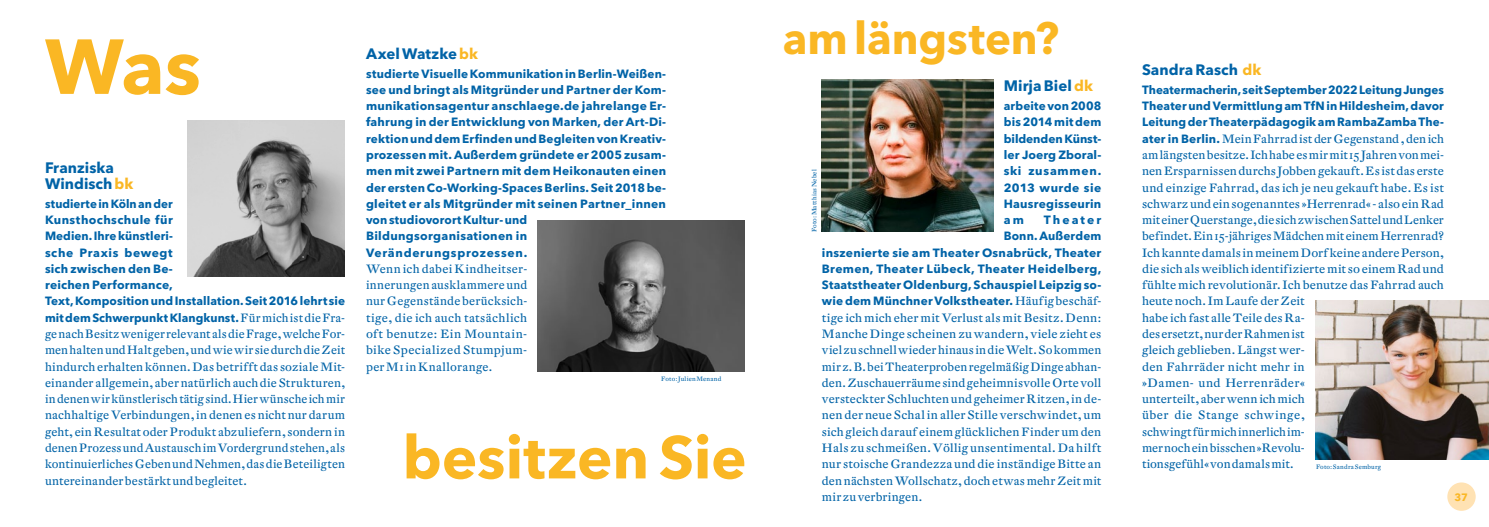
<style>
.page{position:relative;width:1489px;height:527px;background:#fff}
.page>*{position:absolute;margin:0;border:0;box-sizing:border-box;transform-origin:0 0}
.t1{font:700 76.88px "Avenir Next LT Pro";color:#fab724}
.t2{font:700 59.5px "Avenir Next LT Pro";color:#fab724}
.t3{font:700 44.5px "Avenir Next LT Pro";color:#fab724}
.t4{font:700 15px/16.2px "Avenir Next LT Pro";letter-spacing:.005em;color:#0063a7}
.t5{font:11.88px/16.2px "DTL Fleischmann ST";letter-spacing:.005em;color:#0063a7;text-align:justify}
.t6{font:700 11.88px/16.2px "Avenir Next LT Pro";letter-spacing:.015em;color:#0063a7}
.t7{font:700 10.62px "Avenir Next LT Pro";color:#fab724}
.t8{font:6.25px "DTL Fleischmann ST";letter-spacing:.025em;color:#0063a7}
.s1{color:#fab724}
.s2{font-family:"DTL Fleischmann ST";font-weight:400}
.s3{font-family:"Avenir Next LT Pro";font-weight:700}
</style>
<div class="page">
<img style="left:538px;top:220px;width:206px;height:151px">
<img style="left:187px;top:121px;width:157px;height:155px">
<img style="left:821px;top:79px;width:172px;height:152px">
<img style="left:1315px;top:300px;width:173px;height:158px">
<div style="left:1447px;top:482px;width:28px;height:28px;background:#ffe2b3;border-radius:50%"></div>
<h1 class="t1" style="left:45px;top:20px;width:157px">Was</h1>
<p class="t4" style="left:45px;top:159px;width:90px">Franziska<br>Windisch <span class="s1">bk</span></p>
<p class="t6" style="left:45px;top:195px;width:301px">studierte in Köln an der<br>Kunsthochschule für<br>Medien. Ihre künstleri-<br>sche Praxis bewegt<br>sich zwischen den Be-<br>reichen Performance,<br>Text, Komposition und Installation. Seit 2016 lehrt sie mit dem Schwerpunkt Klangkunst. <span class="s2">Für mich ist die Fra-</span></p>
<p class="t5" style="left:45px;top:325px;width:301px">ge nach Besitz weniger relevant als die Frage, welche For&shy;men halten und Halt geben, und wie wir sie durch die Zeit hindurch erhalten können. Das betrifft das soziale Mit&shy;einander allgemein, aber natürlich auch die Strukturen, in denen wir künstlerisch tätig sind. Hier wünsche ich mir nachhaltige Verbindungen, in denen es nicht nur darum geht, ein Resultat oder Produkt abzuliefern, sondern in denen Prozess und Austausch im Vordergrund stehen, als kontinuierliches Geben und Nehmen, das die Beteiligten untereinander bestärkt und begleitet.</p>
<p class="t4" style="left:366px;top:45px;width:114px">Axel Watzke <span class="s1">bk</span></p>
<p class="t6" style="left:366px;top:65px;width:301px">studierte Visuelle Kommunikation in Berlin-Weißen&shy;see und bringt als Mitgründer und Partner der Kom&shy;munikationsagentur anschlaege.de jahrelange Er&shy;fahrung in der Entwicklung von Marken, der Art-Di&shy;rektion und dem Erfinden und Begleiten von Kreativ&shy;prozessen mit. Außerdem gründete er 2005 zusam&shy;men mit zwei Partnern mit dem Heikonauten einen der ersten Co-Working-Spaces Berlins. Seit 2018 be&shy;gleitet er als Mitgründer mit seinen Partner_innen von studiovorort Kultur- und Bildungsorganisationen in Veränderungsprozessen.</p>
<p class="t5" style="left:366px;top:260px;width:163px">Wenn ich dabei Kindheitser&shy;innerungen ausklammere und nur Gegenstände berücksich&shy;tige, die ich auch tatsächlich oft benutze: Ein Mountain&shy;bike Specialized Stumpjum&shy;per M1 in Knallorange.</p>
<p class="t8" style="left:661px;top:374px;width:62px">Foto: Julien Menand</p>
<h2 class="t2" style="left:402px;top:420px;width:345px">besitzen Sie</h2>
<h3 class="t3" style="left:782px;top:11px;width:278px">am längsten?</h3>
<p class="t4" style="left:1003px;top:78px;width:91px">Mirja Biel<span class="s1">dk</span></p>
<p class="t6" style="left:1003px;top:98px;width:99px;text-align:justify">arbeite von 2008 bis 2014 mit dem bildenden Künst&shy;ler Joerg Zboral&shy;ski zusammen.<br>2013 wurde sie Hausregisseurin am</p>
<p class="t8" style="left:810px;top:232px;width:64px;rotate:-90deg">Foto: Matthias Nebel</p>
<p class="t6" style="left:821px;top:211px;width:281px;text-align:right">Theater<br>Bonn. Außerdem<br>inszenierte sie am Theater Osnabrück, Theater Bremen, Theater Lübeck, Theater Heidelberg, Staatstheater Oldenburg, Schauspiel Leipzig so&shy;wie dem Münchner Volkstheater. <span class="s2">Häufig beschäf-</span></p>
<p class="t5" style="left:821px;top:309px;width:281px">tige ich mich eher mit Verlust als mit Besitz. Denn:<br>Manche Dinge scheinen zu wandern, viele zieht es viel zu schnell wieder hinaus in die Welt. So kommen mir z. B. bei Theaterproben regelmäßig Dinge abhan&shy;den. Zuschauerräume sind geheimnisvolle Orte voll versteckter Schluchten und geheimer Ritzen, in de&shy;nen der neue Schal in aller Stille verschwindet, um sich gleich darauf einem glücklichen Finder um den Hals zu schmeißen. Völlig unsentimental. Da hilft nur stoische Grandezza und die inständige Bitte an den nächsten Wollschatz, doch etwas mehr Zeit mit mir zu verbringen.</p>
<p class="t4" style="left:1141px;top:61px;width:121px">Sandra Rasch <span class="s1">dk</span></p>
<p class="t6" style="left:1141px;top:81px;width:303px;text-align:justify">Theatermacherin, seit September 2022 Leitung Junges Theater und Vermittlung am TfN in Hildesheim, davor Leitung der Theaterpädagogik am RambaZamba The-</p>
<p class="t5" style="left:1141px;top:130px;width:303px;text-align:left"><span class="s3">ater in Berlin.</span> Mein Fahrrad ist der Gegenstand , den ich am längsten besitze. Ich habe es mir mit 15 Jahren von mei&shy;nen Ersparnissen durchs Jobben gekauft. Es ist das erste und einzige Fahrrad, das ich je neu gekauft habe. Es ist schwarz und ein sogenanntes »Herrenrad« - also ein Rad mit einer Querstange, die sich zwischen Sattel und Lenker befindet. Ein 15-jähriges Mädchen mit einem Herrenrad?<br>Ich kannte damals in meinem Dorf keine andere Person, die sich als weiblich identifizierte mit so einem Rad und fühlte mich revolutionär. Ich benutze das Fahrrad auch heute noch. Im Laufe der Zeit<br>habe ich fast alle Teile des Ra-<br>des ersetzt, nur der Rahmen ist<br>gleich geblieben. Längst wer-<br>den Fahrräder nicht mehr in<br>»Damen- und Herrenräder«<br>unterteilt, aber wenn ich mich<br>über die Stange schwinge,<br>schwingt für mich innerlich im-<br>mer noch ein bisschen »Revolu-<br>tionsgefühl« von damals mit.</p>
<p class="t8" style="left:1315px;top:462px;width:67px">Foto: Sandra Semburg</p>
<p class="t7" style="left:1454px;top:490px;width:15px">37</p>
</div>
